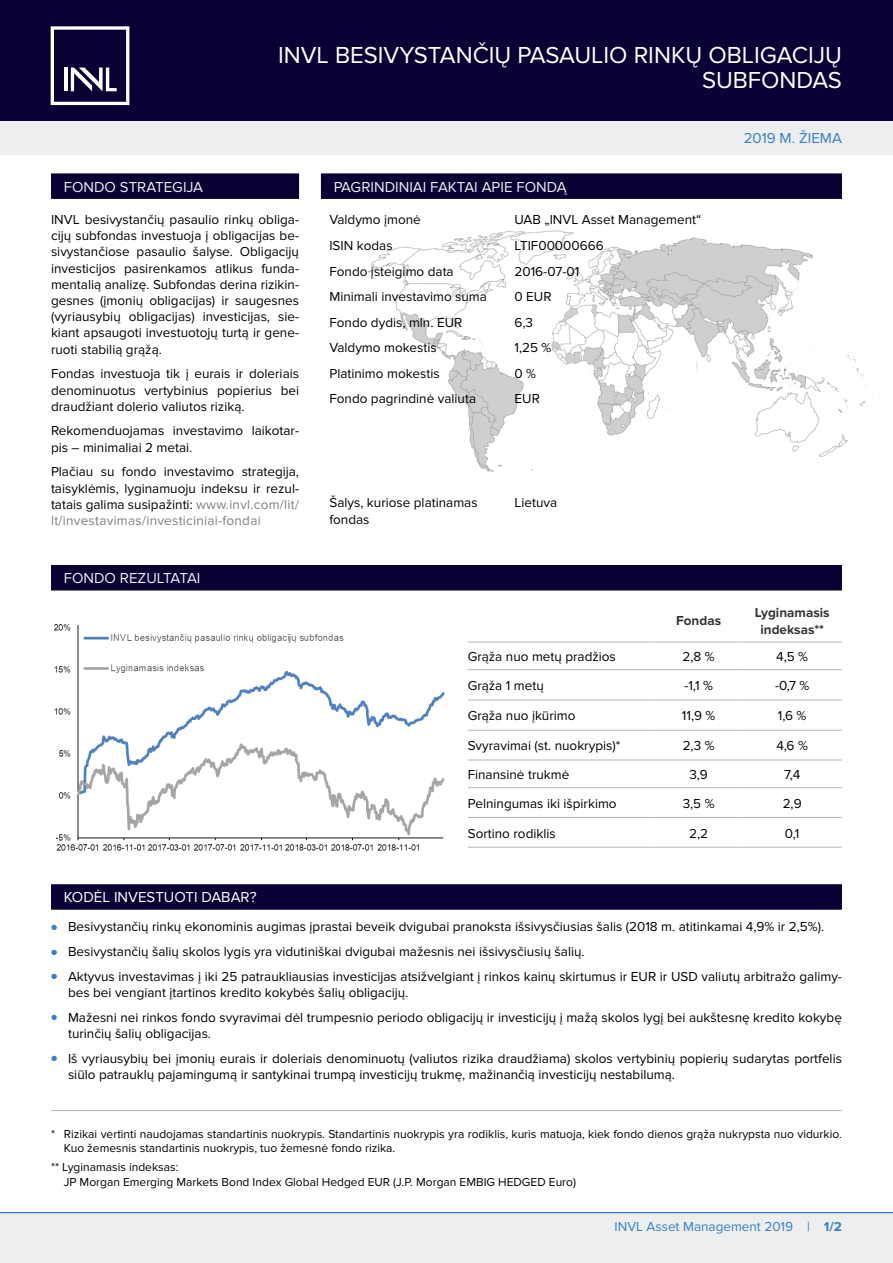
<style>
.page{position:relative;width:893px;height:1263px;background:#fff}
.page>*{position:absolute;margin:0;border:0;box-sizing:border-box;transform-origin:0 0}
.t1{font:24px/25.5px "Proxima Nova";color:#fff;text-align:right}
.antraste_4_-_MĖLYNA{font:15px "Proxima Nova";color:#eceeef}
.antraste_2{font:15px "Proxima Nova";color:#fff}
.t2{font:15px "Proxima Nova";color:#3b7fc2}
.textas_justify{font:13.5px/16.2px "Proxima Nova";color:#000}
.t3{font:13.5px "Proxima Nova";color:#3b7fc2}
.t4{font:700 13.5px/16.2px "Proxima Nova";color:#353437;text-align:center}
.antraste_5_-_bold_Ca{font:13.5px "Proxima Nova";color:#000}
.t5{font:12px/14.4px "Proxima Nova";color:#000}
.s1{color:#807f83}
.s2{font-weight:300;font-size:9px;color:#3b7fc2}
.s3{font-weight:700}
</style>
<div class="page">
<div style="left:0;top:117px;width:893px;height:37px;background:#eceeef"></div>
<div style="left:0;top:0;width:893px;height:120px;background:#090034"></div>
<div style="left:0;top:1212px;width:893px;height:51px;background:#eceeef"></div>
<hr style="left:0;top:1212px;width:893px;height:1px;background:#3b7fc2">
<svg style="left:51px;top:26px;width:78px;height:79px"></svg>
<img style="left:369px;top:230px;width:511px;height:242px">
<div style="left:51px;top:173px;width:248px;height:26px;background:#090034"></div>
<div style="left:321px;top:173px;width:521px;height:26px;background:#090034"></div>
<div style="left:51px;top:565px;width:791px;height:25px;background:#090034"></div>
<hr style="left:468px;top:642px;width:187px;height:1px;background:#b6b7bb">
<hr style="left:655px;top:642px;width:87px;height:1px;background:#b6b7bb">
<hr style="left:742px;top:642px;width:100px;height:1px;background:#b6b7bb">
<hr style="left:468px;top:669px;width:187px;height:1px;background:#b6b7bb">
<hr style="left:655px;top:669px;width:87px;height:1px;background:#b6b7bb">
<hr style="left:742px;top:669px;width:100px;height:1px;background:#b6b7bb">
<hr style="left:468px;top:700px;width:187px;height:1px;background:#b6b7bb">
<hr style="left:655px;top:700px;width:87px;height:1px;background:#b6b7bb">
<hr style="left:742px;top:700px;width:100px;height:1px;background:#b6b7bb">
<hr style="left:468px;top:730px;width:187px;height:1px;background:#b6b7bb">
<hr style="left:655px;top:730px;width:87px;height:1px;background:#b6b7bb">
<hr style="left:742px;top:730px;width:100px;height:1px;background:#b6b7bb">
<hr style="left:468px;top:760px;width:187px;height:1px;background:#b6b7bb">
<hr style="left:655px;top:760px;width:87px;height:1px;background:#b6b7bb">
<hr style="left:742px;top:760px;width:100px;height:1px;background:#b6b7bb">
<hr style="left:468px;top:787px;width:187px;height:1px;background:#b6b7bb">
<hr style="left:655px;top:787px;width:87px;height:1px;background:#b6b7bb">
<hr style="left:742px;top:787px;width:100px;height:1px;background:#b6b7bb">
<hr style="left:468px;top:817px;width:187px;height:1px;background:#b6b7bb">
<hr style="left:655px;top:817px;width:87px;height:1px;background:#b6b7bb">
<hr style="left:742px;top:817px;width:100px;height:1px;background:#b6b7bb">
<hr style="left:468px;top:847px;width:187px;height:1px;background:#b6b7bb">
<hr style="left:655px;top:847px;width:87px;height:1px;background:#b6b7bb">
<hr style="left:742px;top:847px;width:100px;height:1px;background:#b6b7bb">
<div style="left:51px;top:884px;width:791px;height:26px;background:#090034"></div>
<hr style="left:51px;top:1110px;width:791px;height:1px;background:#b6b7bb">
<img style="left:54px;top:624px;width:391px;height:227px">
<p class="t1" style="left:278px;top:42px;width:565px">INVL BESIVYSTANČIŲ PASAULIO RINKŲ OBLIGACIJŲ<br>SUBFONDAS</p>
<p class="antraste_4_-_MĖLYNA" style="left:64px;top:178px;width:141px">FONDO STRATEGIJA</p>
<p class="antraste_4_-_MĖLYNA" style="left:334px;top:178px;width:234px">PAGRINDINIAI FAKTAI APIE FONDĄ</p>
<p class="textas_justify" style="left:51px;top:212px;width:250px;text-align:justify">INVL besivystančių pasaulio rinkų obliga&shy;cijų subfondas investuoja į obligacijas be&shy;sivystančiose pasaulio šalyse. Obligacijų investicijos pasirenkamos atlikus funda&shy;mentalią analizę. Subfondas derina rizikin&shy;gesnes (įmonių obligacijas) ir saugesnes (vyriausybių obligacijas) investicijas, sie&shy;kiant apsaugoti investuotojų turtą ir gene&shy;ruoti stabilią grąžą.</p>
<p class="textas_justify" style="left:51px;top:366px;width:250px;text-align:justify">Fondas investuoja tik į eurais ir doleriais denominuotus vertybinius popierius bei draudžiant dolerio valiutos riziką.</p>
<p class="textas_justify" style="left:51px;top:423px;width:250px">Rekomenduojamas investavimo laikotar&shy;pis – minimaliai 2 metai.</p>
<p class="textas_justify" style="left:51px;top:464px;width:250px;text-align:justify">Plačiau su fondo investavimo strategija, taisyklėmis, lyginamuoju indeksu ir rezul&shy;tatais galima susipažinti: <span class="s1">www.invl.com/lit/ lt/investavimas/investiciniai-fondai</span></p>
<p class="antraste_4_-_MĖLYNA" style="left:64px;top:570px;width:138px">FONDO REZULTATAI</p>
<p class="textas_justify" style="left:329px;top:212px;width:93px">Valdymo įmonė</p>
<p class="textas_justify" style="left:514px;top:212px;width:188px">UAB „INVL Asset Management“</p>
<p class="textas_justify" style="left:329px;top:238px;width:65px">ISIN kodas</p>
<p class="textas_justify" style="left:514px;top:238px;width:91px">LTIF00000666</p>
<p class="textas_justify" style="left:329px;top:263px;width:126px">Fondo įsteigimo data</p>
<p class="textas_justify" style="left:514px;top:263px;width:66px">2016-07-01</p>
<p class="textas_justify" style="left:329px;top:289px;width:159px">Minimali investavimo suma</p>
<p class="textas_justify" style="left:514px;top:289px;width:39px">0 EUR</p>
<p class="textas_justify" style="left:329px;top:314px;width:134px">Fondo dydis, mln. EUR</p>
<p class="textas_justify" style="left:514px;top:314px;width:20px">6,3</p>
<p class="textas_justify" style="left:329px;top:340px;width:109px">Valdymo mokestis</p>
<p class="textas_justify" style="left:514px;top:340px;width:38px">1,25 %</p>
<p class="textas_justify" style="left:329px;top:365px;width:112px">Platinimo mokestis</p>
<p class="textas_justify" style="left:514px;top:365px;width:23px">0 %</p>
<p class="antraste_5_-_bold_Ca" style="left:329px;top:391px;width:148px">Fondo pagrindinė valiuta</p>
<p class="textas_justify" style="left:514px;top:391px;width:27px">EUR</p>
<p class="textas_justify" style="left:329px;top:495px;width:150px">Šalys, kuriose platinamas fondas</p>
<p class="textas_justify" style="left:514px;top:495px;width:44px">Lietuva</p>
<p class="t2" style="left:744px;top:130px;width:100px">2019 M. ŽIEMA</p>
<p class="t4" style="left:676px;top:613px;width:46px">Fondas</p>
<p class="t4" style="left:755px;top:605px;width:76px">Lyginamasis indeksas**</p>
<p class="textas_justify" style="left:468px;top:649px;width:150px">Grąža nuo metų pradžios</p>
<p class="textas_justify" style="left:682px;top:649px;width:34px">2,8 %</p>
<p class="textas_justify" style="left:776px;top:649px;width:33px">4,5 %</p>
<p class="textas_justify" style="left:468px;top:678px;width:78px">Grąža 1 metų</p>
<p class="textas_justify" style="left:684px;top:678px;width:30px">-1,1 %</p>
<p class="textas_justify" style="left:775px;top:678px;width:36px">-0,7 %</p>
<p class="textas_justify" style="left:468px;top:708px;width:109px">Grąža nuo įkūrimo</p>
<p class="textas_justify" style="left:682px;top:708px;width:35px">11,9 %</p>
<p class="textas_justify" style="left:778px;top:708px;width:30px">1,6 %</p>
<p class="textas_justify" style="left:468px;top:738px;width:154px">Svyravimai (st. nuokrypis)*</p>
<p class="textas_justify" style="left:683px;top:738px;width:33px">2,3 %</p>
<p class="textas_justify" style="left:776px;top:738px;width:33px">4,6 %</p>
<p class="textas_justify" style="left:468px;top:767px;width:103px">Finansinė trukmė</p>
<p class="textas_justify" style="left:689px;top:767px;width:20px">3,9</p>
<p class="textas_justify" style="left:784px;top:767px;width:18px">7,4</p>
<p class="textas_justify" style="left:468px;top:795px;width:150px">Pelningumas iki išpirkimo</p>
<p class="textas_justify" style="left:683px;top:795px;width:33px">3,5 %</p>
<p class="textas_justify" style="left:783px;top:795px;width:21px">2,9</p>
<p class="textas_justify" style="left:468px;top:825px;width:90px">Sortino rodiklis</p>
<p class="textas_justify" style="left:689px;top:825px;width:20px">2,2</p>
<p class="textas_justify" style="left:785px;top:825px;width:16px">0,1</p>
<p class="antraste_2" style="left:64px;top:889px;width:194px">KODĖL INVESTUOTI DABAR?</p>
<p class="textas_justify" style="left:51px;top:919px;width:775px"><span class="s2">●</span> Besivystančių rinkų ekonominis augimas įprastai beveik dvigubai pranoksta išsivysčiusias šalis (2018 m. atitinkamai 4,9% ir 2,5%).</p>
<p class="textas_justify" style="left:51px;top:944px;width:535px"><span class="s2">●</span> Besivystančių šalių skolos lygis yra vidutiniškai dvigubai mažesnis nei išsivysčiusių šalių.</p>
<p class="textas_justify" style="left:68px;top:968px;width:775px;text-indent:-17px"><span class="s2">●</span> Aktyvus investavimas į iki 25 patraukliausias investicijas atsižvelgiant į rinkos kainų skirtumus ir EUR ir USD valiutų arbitražo galimy&shy;bes bei vengiant įtartinos kredito kokybės šalių obligacijų.</p>
<p class="textas_justify" style="left:68px;top:1009px;width:775px;text-indent:-17px"><span class="s2">●</span> Mažesni nei rinkos fondo svyravimai dėl trumpesnio periodo obligacijų ir investicijų į mažą skolos lygį bei aukštesnę kredito kokybę turinčių šalių obligacijas.</p>
<p class="textas_justify" style="left:68px;top:1050px;width:775px;text-indent:-17px"><span class="s2">●</span> Iš vyriausybių bei įmonių eurais ir doleriais denominuotų (valiutos rizika draudžiama) skolos vertybinių popierių sudarytas portfelis siūlo patrauklų pajamingumą ir santykinai trumpą investicijų trukmę, mažinančią investicijų nestabilumą.</p>
<p class="t5" style="left:64px;top:1127px;width:780px;text-indent:-13px">* Rizikai vertinti naudojamas standartinis nuokrypis. Standartinis nuokrypis yra rodiklis, kuris matuoja, kiek fondo dienos grąža nukrypsta nuo vidurkio.<br>Kuo žemesnis standartinis nuokrypis, tuo žemesnė fondo rizika.</p>
<p class="t5" style="left:64px;top:1160px;width:514px;text-indent:-13px">** Lyginamasis indeksas:<br>JP Morgan Emerging Markets Bond Index Global Hedged EUR (J.P. Morgan EMBIG HEDGED Euro)</p>
<p class="t3" style="left:614px;top:1219px;width:229px">INVL Asset Management 2019 | <span class="s3">1/2</span></p>
</div>
